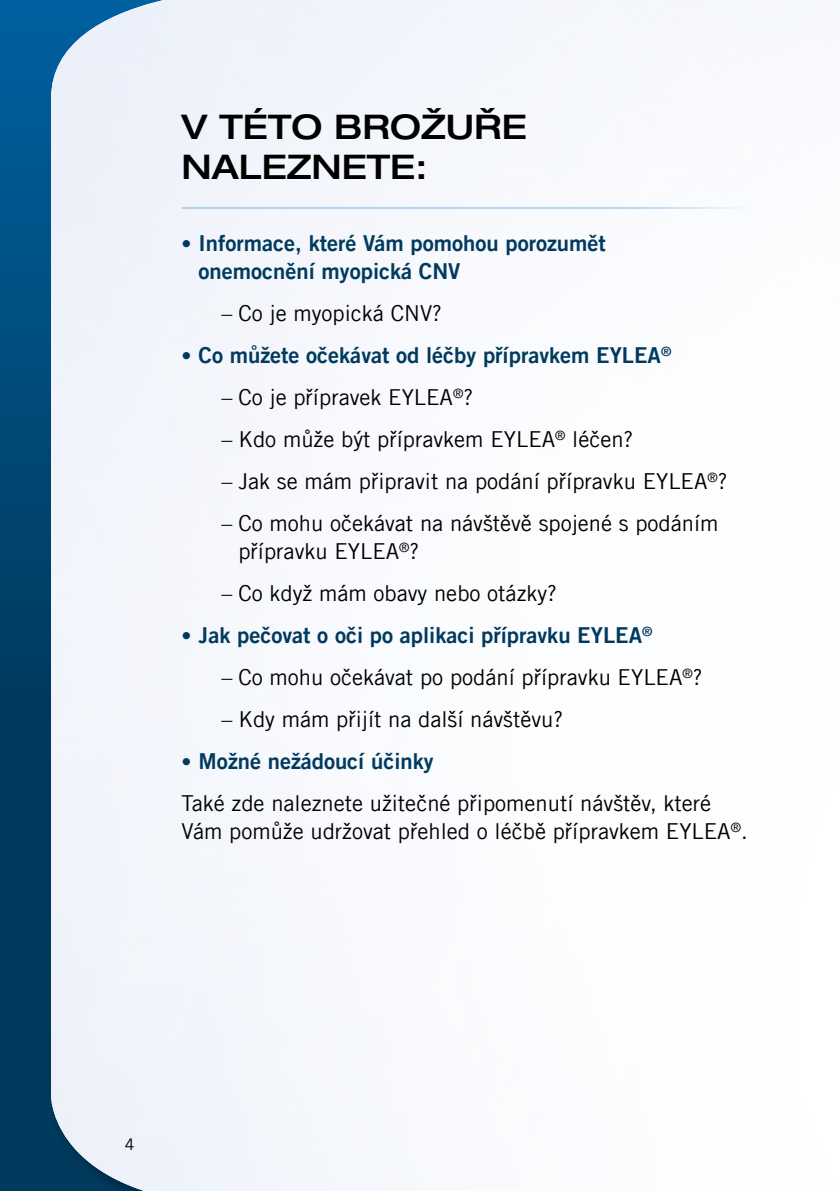
<style>
.page{position:relative;width:840px;height:1191px;background:#fff}
.page>*{position:absolute;margin:0;border:0;box-sizing:border-box;transform-origin:0 0}
.t1{font:500 expanded 34px/40px "Helvetica Neue LT Pro";color:#000}
.t2{font:22px/28px "Trade Gothic LT Com";color:#000}
.t3{font:22px/28px "Trade Gothic LT Com Bd 2";color:#003a5e}
.t4{font:16px "Trade Gothic LT Com";color:#000}
.s1{font-size:20px}
</style>
<div class="page">
<svg style="left:0;top:0;width:47px;height:1191px;background:#004570"></svg>
<img style="left:51px;top:0;width:763px;height:1191px">
<hr style="left:181px;top:207px;width:567px;height:2px;background:#fff">
<h1 class="t1" style="left:181px;top:106px;width:346px">V TÉTO BROŽUŘE<br>NALEZNETE:</h1>
<p class="t3" style="left:198px;top:229px;width:408px;text-indent:-17px"><span class="s1">•</span> Informace, které Vám pomohou porozumět onemocnění myopická CNV</p>
<p class="t2" style="left:221px;top:299px;width:222px">– Co je myopická CNV?</p>
<p class="t3" style="left:181px;top:341px;width:491px"><span class="s1">•</span> Co můžete očekávat od léčby přípravkem EYLEA<sup>®</sup></p>
<p class="t2" style="left:221px;top:383px;width:253px">– Co je přípravek EYLEA<sup>®</sup>?</p>
<p class="t2" style="left:221px;top:425px;width:413px">– Kdo může být přípravkem EYLEA<sup>®</sup> léčen?</p>
<p class="t2" style="left:221px;top:467px;width:507px">– Jak se mám připravit na podání přípravku EYLEA<sup>®</sup>?</p>
<p class="t2" style="left:238px;top:509px;width:481px;text-indent:-17px">– Co mohu očekávat na návštěvě spojené s podáním přípravku EYLEA<sup>®</sup>?</p>
<p class="t2" style="left:221px;top:579px;width:337px">– Co když mám obavy nebo otázky?</p>
<p class="t3" style="left:181px;top:621px;width:472px"><span class="s1">•</span> Jak pečovat o oči po aplikaci přípravku EYLEA<sup>®</sup></p>
<p class="t2" style="left:221px;top:663px;width:482px">– Co mohu očekávat po podání přípravku EYLEA<sup>®</sup>?</p>
<p class="t2" style="left:221px;top:705px;width:343px">– Kdy mám přijít na další návštěvu?</p>
<p class="t3" style="left:181px;top:747px;width:253px"><span class="s1">•</span> Možné nežádoucí účinky</p>
<p class="t2" style="left:181px;top:789px;width:567px">Také zde naleznete užitečné připomenutí návštěv, které<br>Vám pomůže udržovat přehled o léčbě přípravkem EYLEA<sup>®</sup>.</p>
<p class="t4" style="left:125px;top:1134px;width:11px">4</p>
</div>
